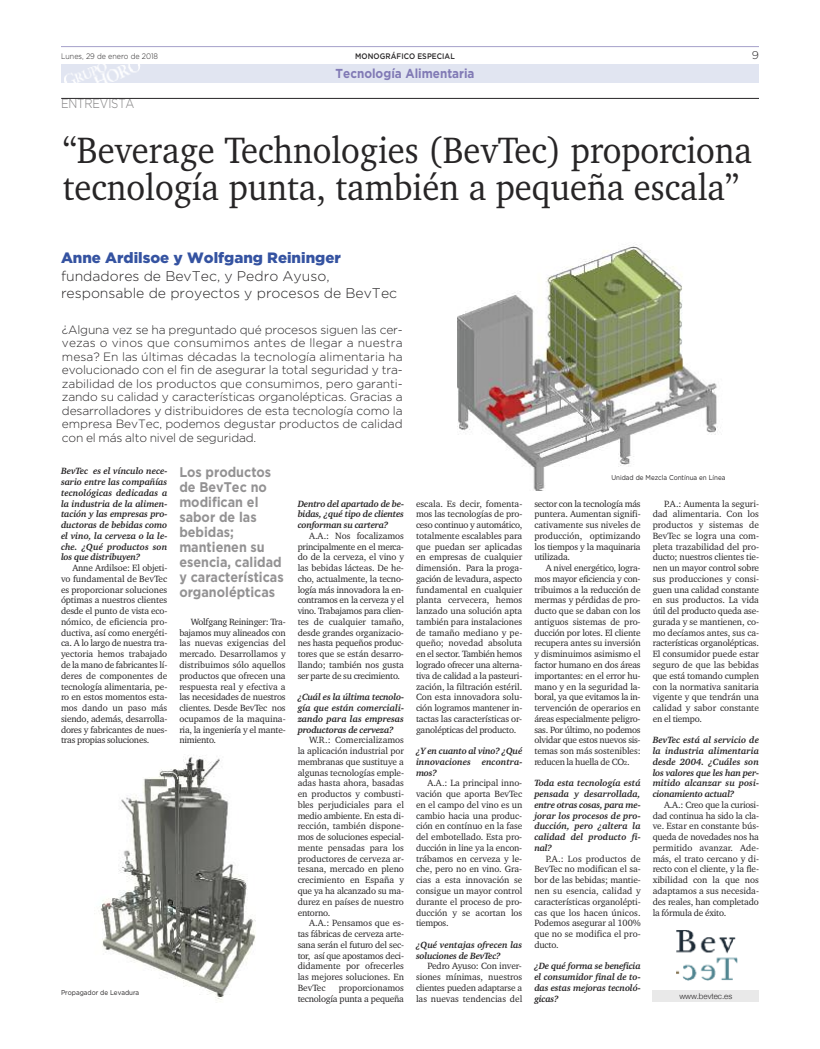
<style>
.page{position:relative;width:820px;height:1049px;background:#fff}
.page>*{position:absolute;margin:0;border:0;box-sizing:border-box;transform-origin:0 0}
.t1{font:37.6px/37.6px "Charter IT Cby BT";color:#272526;scale:.92 1}
.t2{font:900 15px "Gotham";color:#3553a1}
.t3{font:700 14px/15px "Gotham";color:#939293;scale:.9 1}
.t4{font:300 14px/16.8px "Gotham";color:#272526}
.t5{font:300 13.3px "Gotham";letter-spacing:-.01em;color:#7d7c7d;scale:.85 1}
.t6{font:700 13px "Gotham";color:#817ab5;scale:.9 1}
.t7{font:300 12px/13.5px "Gotham";letter-spacing:-.015em;color:#272526;text-align:justify}
.t8{font:300 11.2px "Gotham";color:#272526}
.t9{font:9.3px/10.8px "Charter IT Cby BT";letter-spacing:-.015em;color:#272526;text-align:justify}
.t10{font:italic 700 9.3px/10.8px "Charter IT Cby BT";letter-spacing:-.015em;color:#272526;text-align:justify}
.t11{font:300 8px "Gotham";color:#272526;scale:.9 1}
.t12{font:500 8px "Gotham";letter-spacing:.015em;color:#272526;scale:.9 1}
.t13{font:300 8px "Helvetica Neue";color:#272526}
.t14{font:7px "Gotham";color:#272526;scale:.9 1}
.s1{font-size:6px}
</style>
<div class="page">
<div style="left:61px;top:64px;width:697px;height:19px;background:#e1e5f1"></div>
<hr style="left:61px;top:46px;width:697px;height:1px;background:#a5a0ca">
<img style="left:64px;top:64px;width:76px;height:19px">
<hr style="left:61px;top:98px;width:697px;height:1px;background:#272526">
<img style="left:457px;top:244px;width:261px;height:246px">
<img style="left:94px;top:755px;width:162px;height:245px">
<div style="left:652px;top:990px;width:106px;height:12px;background:#e9e9e9"></div>
<img style="left:676px;top:930px;width:62px;height:51px">
<p class="t11" style="left:61px;top:51px;width:109px">Lunes, 29 de enero de 2018</p>
<p class="t12" style="left:355px;top:51px;width:112px">MONOGRÁFICO ESPECIAL</p>
<p class="t8" style="left:751px;top:49px;width:9px">9</p>
<h3 class="t6" style="left:335px;top:66px;width:156px">Tecnología Alimentaria</h3>
<h3 class="t5" style="left:61px;top:96px;width:88px">ENTREVISTA</h3>
<h1 class="t1" style="left:63px;top:134px;width:750px">“Beverage Technologies (BevTec) proporciona tecnología punta, también a pequeña escala”</h1>
<h2 class="t2" style="left:61px;top:249px;width:281px">Anne Ardilsoe y Wolfgang Reininger</h2>
<h3 class="t4" style="left:61px;top:267px;width:337px">fundadores de BevTec, y Pedro Ayuso, responsable de proyectos y procesos de BevTec</h3>
<p class="t7" style="left:62px;top:322px;width:342px">¿Alguna vez se ha preguntado qué procesos siguen las cer&shy;vezas o vinos que consumimos antes de llegar a nuestra mesa? En las últimas décadas la tecnología alimentaria ha evolucionado con el fin de asegurar la total seguridad y tra&shy;zabilidad de los productos que consumimos, pero garanti&shy;zando su calidad y características organolépticas. Gracias a desarrolladores y distribuidores de esta tecnología como la empresa BevTec, podemos degustar productos de calidad con el más alto nivel de seguridad.</p>
<p class="t10" style="left:61px;top:466px;width:108px">BevTec es el vínculo nece&shy;sario entre las compañías tecnológicas dedicadas a la industria de la alimen&shy;tación y las empresas pro&shy;ductoras de bebidas como el vino, la cerveza o la le&shy;che. ¿Qué productos son los que distribuyen?</p>
<p class="t9" style="left:61px;top:563px;width:108px;text-indent:11px">Anne Ardilsoe: El objeti&shy;vo fundamental de BevTec es proporcionar soluciones óptimas a nuestros clientes desde el punto de vista eco&shy;nómico, de eficiencia pro&shy;ductiva, así como energéti&shy;ca. A lo largo de nuestra tra&shy;yectoria hemos trabajado de la mano de fabricantes lí&shy;deres de componentes de tecnología alimentaria, pe&shy;ro en estos momentos esta&shy;mos dando un paso más siendo, además, desarrolla&shy;dores y fabricantes de nues&shy;tras propias soluciones.</p>
<p class="t14" style="left:61px;top:988px;width:88px">Propagador de Levadura</p>
<h3 class="t3" style="left:179px;top:465px;width:117px">Los productos de BevTec no modifican el sabor de las bebidas; mantienen su esencia, calidad y características organolépticas</h3>
<p class="t9" style="left:179px;top:617px;width:108px;text-indent:11px">Wolfgang Reininger: Tra&shy;bajamos muy alineados con las nuevas exigencias del mercado. Desarrollamos y distribuimos sólo aquellos productos que ofrecen una respuesta real y efectiva a las necesidades de nuestros clientes. Desde BevTec nos ocupamos de la maquina&shy;ria, la ingeniería y el mante&shy;nimiento.</p>
<p class="t10" style="left:297px;top:499px;width:108px">Dentro del apartado de be&shy;bidas, ¿qué tipo de clientes conforman su cartera?</p>
<p class="t9" style="left:297px;top:531px;width:108px;text-indent:11px">A.A.: Nos focalizamos principalmente en el merca&shy;do de la cerveza, el vino y las bebidas lácteas. De he&shy;cho, actualmente, la tecno&shy;logía más innovadora la en&shy;contramos en la cerveza y el vino. Trabajamos para clien&shy;tes de cualquier tamaño, desde grandes organizacio&shy;nes hasta pequeños produc&shy;tores que se están desarro&shy;llando; también nos gusta ser parte de su crecimiento.</p>
<p class="t10" style="left:297px;top:692px;width:108px">¿Cuál es la última tecnolo&shy;gía que están comerciali&shy;zando para las empresas productoras de cerveza?</p>
<p class="t9" style="left:297px;top:735px;width:108px;text-indent:11px">W.R.: Comercializamos la aplicación industrial por membranas que sustituye a algunas tecnologías emple&shy;adas hasta ahora, basadas en productos y combusti&shy;bles perjudiciales para el medio ambiente. En esta di&shy;rección, también dispone&shy;mos de soluciones especial&shy;mente pensadas para los productores de cerveza ar&shy;tesana, mercado en pleno crecimiento en España y que ya ha alcanzado su ma&shy;durez en países de nuestro entorno.</p>
<p class="t9" style="left:297px;top:918px;width:108px;text-indent:11px">A.A.: Pensamos que es&shy;tas fábricas de cerveza arte&shy;sana serán el futuro del sec&shy;tor, así que apostamos deci&shy;didamente por ofrecerles las mejores soluciones. En BevTec</p>
<p class="t9" style="left:297px;top:983px;width:108px;text-align:right">proporcionamos tecnología punta a pequeña</p>
<p class="t9" style="left:416px;top:499px;width:108px">escala. Es decir, fomenta&shy;mos las tecnologías de pro&shy;ceso continuo y automático, totalmente escalables para que puedan ser aplicadas en empresas de cualquier dimensión. Para la proga&shy;gación de levadura, aspecto fundamental en cualquier planta cervecera, hemos lanzado una solución apta también para instalaciones de tamaño mediano y pe&shy;queño; novedad absoluta en el sector. También hemos logrado ofrecer una alterna&shy;tiva de calidad a la pasteuri&shy;zación, la filtración estéril.<br>Con esta innovadora solu&shy;ción logramos mantener in&shy;tactas las características or&shy;ganolépticas del producto.</p>
<p class="t10" style="left:416px;top:746px;width:108px">¿Y en cuanto al vino? ¿Qué innovaciones encontra&shy;mos?</p>
<p class="t9" style="left:416px;top:778px;width:108px;text-indent:11px">A.A.: La principal inno&shy;vación que aporta BevTec en el campo del vino es un cambio hacia una produc&shy;ción en contínuo en la fase del embotellado. Esta pro&shy;ducción in line ya la encon&shy;trábamos en cerveza y le&shy;che, pero no en vino. Gra&shy;cias a esta innovación se consigue un mayor control durante el proceso de pro&shy;ducción y se acortan los tiempos.</p>
<p class="t10" style="left:416px;top:940px;width:108px">¿Qué ventajas ofrecen las soluciones de BevTec?</p>
<p class="t9" style="left:416px;top:961px;width:108px;text-indent:11px">Pedro Ayuso: Con inver&shy;siones mínimas, nuestros clientes pueden adaptarse a las nuevas tendencias del</p>
<p class="t14" style="left:611px;top:473px;width:128px">Unidad de Mezcla Contínua en Línea</p>
<p class="t9" style="left:534px;top:499px;width:108px">sector con la tecnología más puntera. Aumentan signifi&shy;cativamente sus niveles de producción, optimizando los tiempos y la maquinaria utilizada.</p>
<p class="t9" style="left:534px;top:563px;width:108px;text-indent:11px">A nivel energético, logra&shy;mos mayor eficiencia y con&shy;tribuimos a la reducción de mermas y pérdidas de pro&shy;ducto que se daban con los antiguos sistemas de pro&shy;ducción por lotes. El cliente recupera antes su inversión y disminuimos asimismo el factor humano en dos áreas importantes: en el error hu&shy;mano y en la seguridad la&shy;boral, ya que evitamos la in&shy;tervención de operarios en áreas especialmente peligro&shy;sas. Por último, no podemos olvidar que estos nuevos sis&shy;temas son más sostenibles: reducen la huella de CO<span class="s1">2</span>.</p>
<p class="t10" style="left:534px;top:778px;width:108px">Toda esta tecnología está pensada y desarrollada, entre otras cosas, para me&shy;jorar los procesos de pro&shy;ducción, pero ¿altera la calidad del producto fi&shy;nal?</p>
<p class="t9" style="left:534px;top:854px;width:108px;text-indent:11px">P.A.: Los productos de BevTec no modifican el sa&shy;bor de las bebidas; mantie&shy;nen su esencia, calidad y características organolépti&shy;cas que los hacen únicos.<br>Podemos asegurar al 100% que no se modifica el pro&shy;ducto.</p>
<p class="t10" style="left:534px;top:961px;width:108px">¿De qué forma se beneficia el consumidor final de to&shy;das estas mejoras tecnoló&shy;gicas?</p>
<p class="t9" style="left:652px;top:499px;width:108px;text-indent:11px">P.A.: Aumenta la seguri&shy;dad alimentaria. Con los productos y sistemas de BevTec se logra una com&shy;pleta trazabilidad del pro&shy;ducto; nuestros clientes tie&shy;nen un mayor control sobre sus producciones y consi&shy;guen una calidad constante en sus productos. La vida útil del producto queda ase&shy;gurada y se mantienen, co&shy;mo decíamos antes, sus ca&shy;racterísticas organolépticas.<br>El consumidor puede estar seguro de que las bebidas que está tomando cumplen con la normativa sanitaria vigente y que tendrán una calidad y sabor constante en el tiempo.</p>
<p class="t10" style="left:652px;top:735px;width:108px">BevTec está al servicio de la industria alimentaria desde 2004. ¿Cuáles son los valores que les han per&shy;mitido alcanzar su posi&shy;cionamiento actual?</p>
<p class="t9" style="left:652px;top:800px;width:108px;text-indent:11px">A.A.: Creo que la curiosi&shy;dad continua ha sido la cla&shy;ve. Estar en constante bús&shy;queda de novedades nos ha permitido avanzar. Ade&shy;más, el trato cercano y di&shy;recto con el cliente, y la fle&shy;xibilidad con la que nos adaptamos a sus necesida&shy;des reales, han completado la fórmula de éxito.</p>
<p class="t13" style="left:679px;top:991px;width:54px">www.bevtec.es</p>
</div>
